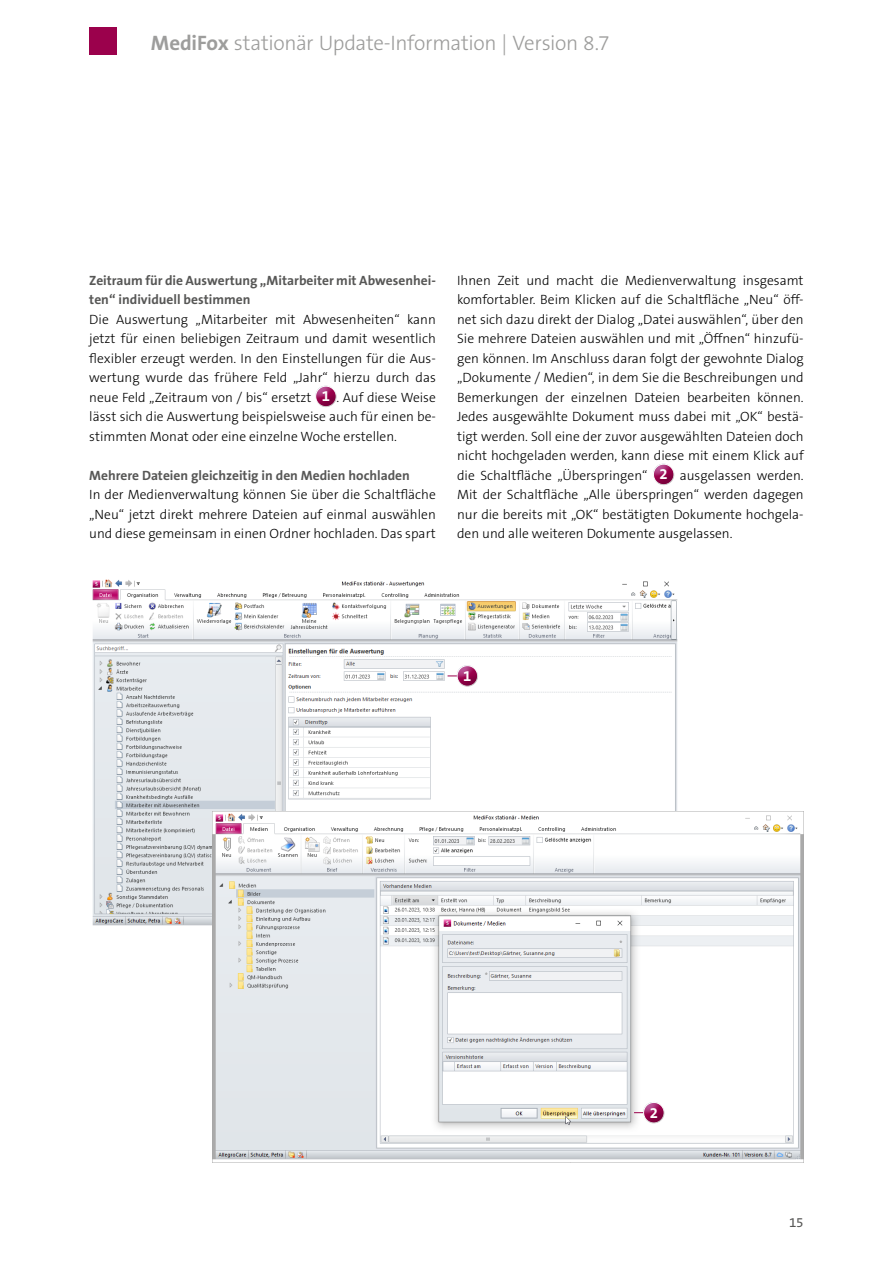
<style>
.page{position:relative;width:893px;height:1263px;background:#fff}
.page>*{position:absolute;margin:0;border:0;box-sizing:border-box;transform-origin:0 0}
.t1{font:300 21px "The Sans B3";letter-spacing:-.015em;color:#9d9d9c}
.t2{font:700 15px "The Sans B7";color:#fff}
.t3{font:300 13.5px/19.5px "The Sans B3";color:#000;text-align:justify}
.t4{font:700 13.5px/19.5px "The Sans B7";color:#575756}
.t5{font:13.5px "The Sans B5 Plain";color:#575756}
.s1{font-family:"The Sans B7";font-weight:700}
.s2{font-family:"The Sans B7";font-weight:700;font-size:15px;color:#fff}
</style>
<div class="page">
<div style="left:89px;top:28px;width:28px;height:27px;background:#9b014c"></div>
<div style="left:308px;top:384px;width:39px;height:25px;background:#000;opacity:.2"></div>
<div style="left:646px;top:462px;width:39px;height:25px;background:#000;opacity:.2"></div>
<img style="left:92px;top:579px;width:586px;height:347px">
<img style="left:212px;top:811px;width:592px;height:351px">
<div style="left:446px;top:656px;width:39px;height:32px;background:#fff"></div>
<div style="left:450px;top:664px;width:39px;height:25px;background:#000;opacity:.2"></div>
<div style="left:632px;top:1093px;width:39px;height:32px;background:#7682a5;opacity:.75"></div>
<div style="left:636px;top:1100px;width:39px;height:26px;background:#000;opacity:.2"></div>
<h1 class="t1" style="left:151px;top:32px;width:460px"><span class="s1">MediFox</span> stationär Update-Information | Version 8.7</h1>
<p class="t4" style="left:89px;top:271px;width:348px">Zeitraum für die Auswertung „Mitarbeiter mit Abwesenhei&shy;ten“ individuell bestimmen</p>
<p class="t3" style="left:89px;top:310px;width:348px">Die Auswertung „Mitarbeiter mit Abwesenheiten“ kann jetzt für einen beliebigen Zeitraum und damit wesentlich flexibler erzeugt werden. In den Einstellungen für die Aus&shy;wertung wurde das frühere Feld „Jahr“ hierzu durch das neue Feld „Zeitraum von / bis“ ersetzt <span class="s2">1</span> . Auf diese Weise lässt sich die Auswertung beispielsweise auch für einen be&shy;stimmten Monat oder eine einzelne Woche erstellen.</p>
<p class="t4" style="left:89px;top:466px;width:322px">Mehrere Dateien gleichzeitig in den Medien hochladen</p>
<p class="t3" style="left:89px;top:486px;width:348px">In der Medienverwaltung können Sie über die Schaltfläche „Neu“ jetzt direkt mehrere Dateien auf einmal auswählen und diese gemeinsam in einen Ordner hochladen. Das spart</p>
<p class="t3" style="left:457px;top:271px;width:348px">Ihnen Zeit und macht die Medienverwaltung insgesamt komfortabler. Beim Klicken auf die Schaltfläche „Neu“ öff&shy;net sich dazu direkt der Dialog „Datei auswählen“, über den Sie mehrere Dateien auswählen und mit „Öffnen“ hinzufü&shy;gen können. Im Anschluss daran folgt der gewohnte Dialog „Dokumente / Medien“, in dem Sie die Beschreibungen und Bemerkungen der einzelnen Dateien bearbeiten können.<br>Jedes ausgewählte Dokument muss dabei mit „OK“ bestä&shy;tigt werden. Soll eine der zuvor ausgewählten Dateien doch nicht hochgeladen werden, kann diese mit einem Klick auf die Schaltfläche „Überspringen“ <span class="s2">2</span> ausgelassen werden.<br>Mit der Schaltfläche „Alle überspringen“ werden dagegen nur die bereits mit „OK“ bestätigten Dokumente hochgela&shy;den und alle weiteren Dokumente ausgelassen.</p>
<p class="t2" style="left:463px;top:668px;width:10px">1</p>
<p class="t2" style="left:650px;top:1104px;width:10px">2</p>
<p class="t5" style="left:789px;top:1215px;width:16px">15</p>
</div>
